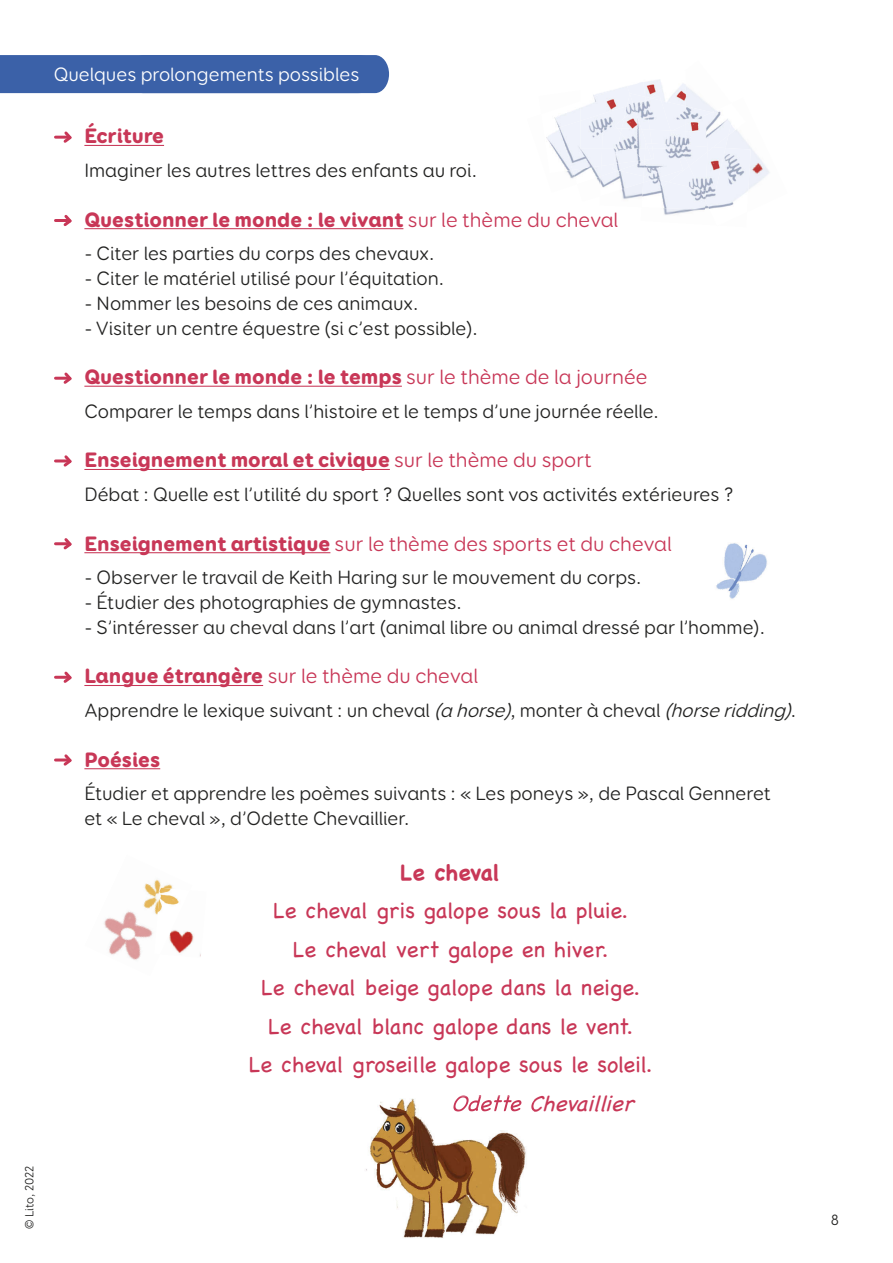
<style>
.page{position:relative;width:893px;height:1263px;background:#fff}
.page>*{position:absolute;margin:0;border:0;box-sizing:border-box;transform-origin:0 0}
.t1{font:22.5px/38.5px "Chalkboard";color:#c83757;text-align:center}
.t2{font:italic 22.5px "Chalkboard";color:#c83757}
.t3{font:700 22.5px "Chalkboard";letter-spacing:-.005em;color:#c83757}
.t4{font:900 21px "Booster Next FY";color:#c83757}
.t5{font:21px "Booster Next FY";color:#c83757}
.t6{font:19.5px/24.8px "Booster Next FY";color:#222221}
.t7{font:19.5px "Booster Next FY";color:#fff}
.t8{font:15px "Booster Next FY";color:#222221}
.t9{font:12px "Booster Next FY";color:#222221}
.s1{font-weight:400}
.s2{font-weight:900}
.s3{font-style:italic}
</style>
<div class="page">
<div style="left:0;top:55px;width:389px;height:38px;background:#3b61a8"></div>
<svg style="left:55px;top:131px;width:17px;height:12px"></svg>
<svg style="left:55px;top:215px;width:17px;height:11px"></svg>
<svg style="left:55px;top:455px;width:17px;height:12px"></svg>
<svg style="left:55px;top:372px;width:17px;height:12px"></svg>
<svg style="left:55px;top:538px;width:17px;height:12px"></svg>
<hr style="left:84px;top:145px;width:80px;height:1px;background:#c83757">
<hr style="left:84px;top:228px;width:319px;height:1px;background:#c83757">
<hr style="left:84px;top:386px;width:318px;height:1px;background:#c83757">
<hr style="left:84px;top:469px;width:306px;height:1px;background:#c83757">
<hr style="left:84px;top:552px;width:246px;height:1px;background:#c83757">
<hr style="left:84px;top:685px;width:179px;height:1px;background:#c83757">
<hr style="left:84px;top:768px;width:76px;height:1px;background:#c83757">
<svg style="left:55px;top:671px;width:17px;height:12px"></svg>
<svg style="left:55px;top:754px;width:17px;height:12px"></svg>
<img style="left:366px;top:1098px;width:160px;height:140px">
<img style="left:452px;top:1096px;width:82px;height:16px">
<img style="left:645px;top:81px;width:5px;height:13px">
<img style="left:568px;top:173px;width:4px;height:6px">
<img style="left:650px;top:79px;width:36px;height:19px">
<img style="left:546px;top:108px;width:34px;height:65px">
<img style="left:586px;top:86px;width:44px;height:20px">
<img style="left:728px;top:135px;width:42px;height:53px">
<img style="left:712px;top:106px;width:29px;height:29px">
<img style="left:572px;top:170px;width:28px;height:14px">
<img style="left:559px;top:121px;width:42px;height:49px">
<img style="left:580px;top:106px;width:44px;height:43px">
<img style="left:622px;top:196px;width:20px;height:3px">
<img style="left:600px;top:170px;width:43px;height:26px">
<img style="left:601px;top:166px;width:17px;height:10px">
<img style="left:602px;top:128px;width:40px;height:21px">
<svg style="left:615px;top:118px;width:9px;height:15px"></svg>
<img style="left:686px;top:106px;width:26px;height:6px">
<img style="left:671px;top:98px;width:15px;height:32px">
<img style="left:630px;top:93px;width:16px;height:1px">
<img style="left:686px;top:112px;width:47px;height:35px">
<img style="left:672px;top:124px;width:14px;height:7px">
<img style="left:650px;top:98px;width:21px;height:32px">
<svg style="left:627px;top:94px;width:34px;height:16px"></svg>
<img style="left:624px;top:104px;width:11px;height:6px">
<img style="left:635px;top:101px;width:15px;height:29px">
<img style="left:622px;top:110px;width:20px;height:19px">
<img style="left:675px;top:131px;width:33px;height:15px">
<img style="left:618px;top:170px;width:25px;height:6px">
<img style="left:612px;top:160px;width:31px;height:10px">
<img style="left:652px;top:130px;width:23px;height:13px">
<img style="left:613px;top:149px;width:29px;height:15px">
<img style="left:617px;top:133px;width:16px;height:16px">
<img style="left:664px;top:210px;width:35px;height:5px">
<img style="left:705px;top:148px;width:46px;height:61px">
<img style="left:642px;top:179px;width:63px;height:31px">
<svg style="left:700px;top:191px;width:6px;height:10px"></svg>
<svg style="left:643px;top:179px;width:12px;height:8px"></svg>
<img style="left:706px;top:147px;width:19px;height:46px">
<svg style="left:708px;top:147px;width:5px;height:5px"></svg>
<img style="left:655px;top:179px;width:34px;height:10px">
<img style="left:656px;top:166px;width:33px;height:16px">
<img style="left:689px;top:166px;width:18px;height:25px">
<img style="left:683px;top:146px;width:25px;height:20px">
<svg style="left:676px;top:145px;width:10px;height:4px"></svg>
<img style="left:643px;top:163px;width:13px;height:16px">
<img style="left:644px;top:149px;width:39px;height:29px">
<img style="left:654px;top:143px;width:22px;height:6px">
<svg style="left:633px;top:143px;width:21px;height:20px"></svg>
<img style="left:104px;top:879px;width:69px;height:81px">
<img style="left:160px;top:932px;width:41px;height:26px">
<img style="left:154px;top:888px;width:36px;height:66px">
<img style="left:716px;top:543px;width:51px;height:56px">
<p class="t7" style="left:54px;top:62px;width:307px">Quelques prolongements possibles</p>
<p class="t4" style="left:84px;top:123px;width:81px">Écriture</p>
<p class="t6" style="left:84px;top:158px;width:394px">Imaginer les autres lettres des enfants au roi.</p>
<p class="t4" style="left:84px;top:206px;width:535px">Questionner le monde : le vivant <span class="s1">sur le thème du cheval</span></p>
<p class="t6" style="left:84px;top:241px;width:351px">- Citer les parties du corps des chevaux.</p>
<p class="t6" style="left:84px;top:266px;width:361px">- Citer le matériel utilisé pour l’équitation.</p>
<p class="t6" style="left:84px;top:291px;width:335px">- Nommer les besoins de ces animaux.</p>
<p class="t6" style="left:84px;top:315px;width:395px">- Visiter un centre équestre (si c’est possible).</p>
<p class="t4" style="left:84px;top:363px;width:565px">Questionner le monde : le temps <span class="s1">sur le thème de la journée</span></p>
<p class="t6" style="left:84px;top:399px;width:576px">Comparer le temps dans l’histoire et le temps d’une journée réelle.</p>
<p class="t4" style="left:84px;top:447px;width:509px">Enseignement moral et civique <span class="s1">sur le thème du sport</span></p>
<p class="t6" style="left:84px;top:482px;width:651px">Débat : Quelle est l’utilité du sport ? Quelles sont vos activités extérieures ?</p>
<p class="t5" style="left:84px;top:531px;width:589px"><span class="s2">Enseignement artistique</span> sur le thème des sports et du cheval</p>
<p class="t6" style="left:84px;top:565px;width:559px">- Observer le travail de Keith Haring sur le mouvement du corps.</p>
<p class="t6" style="left:84px;top:590px;width:379px">- Étudier des photographies de gymnastes.</p>
<p class="t6" style="left:84px;top:615px;width:682px">- S’intéresser au cheval dans l’art (animal libre ou animal dressé par l’homme).</p>
<p class="t5" style="left:84px;top:663px;width:395px"><span class="s2">Langue étrangère</span> sur le thème du cheval</p>
<p class="t6" style="left:84px;top:698px;width:714px">Apprendre le lexique suivant : un cheval <span class="s3">(ahorse)</span>, monter à cheval <span class="s3">(horseridding)</span>.</p>
<p class="t4" style="left:84px;top:746px;width:77px">Poésies</p>
<p class="t6" style="left:84px;top:781px;width:688px">Étudier et apprendre les poèmes suivants : « Les poneys », de Pascal Genneret et « Le cheval », d’Odette Chevaillier.</p>
<p class="t3" style="left:400px;top:859px;width:101px">Le cheval</p>
<p class="t1" style="left:249px;top:891px;width:405px">Le cheval gris galope sous la pluie.<br>Le cheval vert galope en hiver.<br>Le cheval beige galope dans la neige.<br>Le cheval blanc galope dans le vent.<br>Le cheval groseille galope sous le soleil.</p>
<p class="t2" style="left:451px;top:1090px;width:194px">OdetteChevaillier</p>
<p class="t9" style="left:22px;top:1229px;width:65px;rotate:-90deg">© Lito, 2022</p>
<p class="t8" style="left:831px;top:1211px;width:10px">8</p>
</div>
